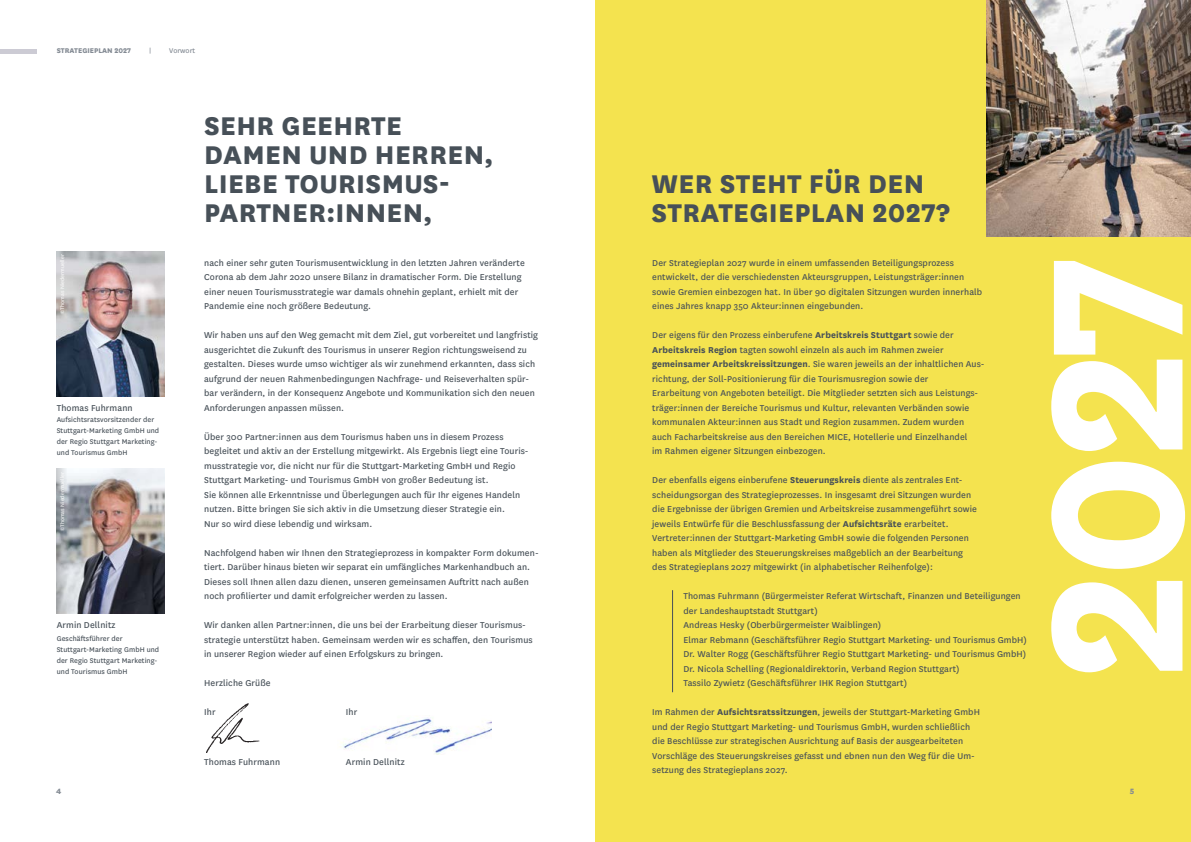
<style>
.page{position:relative;width:1191px;height:842px;background:#fff}
.page>*{position:absolute;margin:0;border:0;box-sizing:border-box;transform-origin:0 0}
.t1{font:700 218.2px "National";color:#fff}
.t2{font:800 30px/29px "National";letter-spacing:.01em;color:#475058}
.t3{font:10px/14.5px "National";letter-spacing:.01em;color:#475058}
.t4{font:800 9px "National";color:#838a93}
.t5{font:8px/11px "National";letter-spacing:.01em;color:#475058}
.t6{font:800 8px "National";color:#838a93}
.t7{font:8px "National";color:#838a93}
.t8{font:6px "National";letter-spacing:.01em;color:#fff}
.s1{font-weight:700}
</style>
<div class="page">
<div style="left:595px;top:0;width:596px;height:842px;background:#f4e34f"></div>
<img style="left:986px;top:0;width:205px;height:237px">
<hr style="left:0;top:49px;width:37px;height:4px;background:#cccbd4">
<img style="left:206px;top:703px;width:54px;height:50px">
<img style="left:340px;top:717px;width:151px;height:37px">
<img style="left:57px;top:251px;width:107px;height:145px">
<img style="left:67px;top:469px;width:97px;height:145px">
<svg style="left:57px;top:469px;width:10px;height:145px"></svg>
<hr style="left:672px;top:590px;width:1px;height:102px;background:#475058">
<p class="t6" style="left:57px;top:45px;width:76px">STRATEGIEPLAN 2027</p>
<p class="t7" style="left:149px;top:46px;width:4px">|</p>
<p class="t7" style="left:169px;top:46px;width:27px">Vorwort</p>
<p class="t8" style="left:58px;top:314px;width:61px;rotate:-90deg">©Thomas Niedermueller</p>
<p class="t3" style="left:57px;top:400px;width:77px">Thomas Fuhrmann</p>
<p class="t5" style="left:57px;top:413px;width:104px">Aufsichtsratsvorsitzender der<br>Stuttgart-Marketing GmbH und der Regio Stuttgart Marketing&shy;und Tourismus GmbH</p>
<p class="t8" style="left:58px;top:531px;width:61px;rotate:-90deg">©Thomas Niedermueller</p>
<p class="t3" style="left:57px;top:617px;width:60px">Armin Dellnitz</p>
<p class="t5" style="left:57px;top:633px;width:104px">Geschäftsführer der<br>Stuttgart-Marketing GmbH und der Regio Stuttgart Marketing&shy;und Tourismus GmbH</p>
<h2 class="t2" style="left:204px;top:109px;width:291px">SEHR GEEHRTE<br>DAMEN UND HERREN,<br>LIEBE TOURISMUS-<br>PARTNER:INNEN,</h2>
<p class="t3" style="left:204px;top:255px;width:322px">nach einer sehr guten Tourismusentwicklung in den letzten Jahren veränderte Corona ab dem Jahr 2020 unsere Bilanz in dramatischer Form. Die Erstellung einer neuen Tourismusstrategie war damals ohnehin geplant, erhielt mit der Pandemie eine noch größere Bedeutung.</p>
<p class="t3" style="left:204px;top:327px;width:335px">Wir haben uns auf den Weg gemacht mit dem Ziel, gut vorbereitet und langfristig ausgerichtet die Zukunft des Tourismus in unserer Region richtungsweisend zu gestalten. Dieses wurde umso wichtiger als wir zunehmend erkannten, dass sich aufgrund der neuen Rahmenbedingungen Nachfrage- und Reiseverhalten spür&shy;bar verändern, in der Konsequenz Angebote und Kommunikation sich den neuen Anforderungen anpassen müssen.</p>
<p class="t3" style="left:204px;top:429px;width:326px">Über 300 Partner:innen aus dem Tourismus haben uns in diesem Prozess begleitet und aktiv an der Erstellung mitgewirkt. Als Ergebnis liegt eine Touris&shy;musstrategie vor, die nicht nur für die Stuttgart-Marketing GmbH und Regio Stuttgart Marketing- und Tourismus GmbH von großer Bedeutung ist.<br>Sie können alle Erkenntnisse und Überlegungen auch für Ihr eigenes Handeln nutzen. Bitte bringen Sie sich aktiv in die Umsetzung dieser Strategie ein.<br>Nur so wird diese lebendig und wirksam.</p>
<p class="t3" style="left:204px;top:545px;width:336px">Nachfolgend haben wir Ihnen den Strategieprozess in kompakter Form dokumen&shy;tiert. Darüber hinaus bieten wir separat ein umfängliches Markenhandbuch an.<br>Dieses soll Ihnen allen dazu dienen, unseren gemeinsamen Auftritt nach außen noch profilierter und damit erfolgreicher werden zu lassen.</p>
<p class="t3" style="left:204px;top:617px;width:330px">Wir danken allen Partner:innen, die uns bei der Erarbeitung dieser Tourismus&shy;strategie unterstützt haben. Gemeinsam werden wir es schaffen, den Tourismus in unserer Region wieder auf einen Erfolgskurs zu bringen.</p>
<p class="t3" style="left:204px;top:675px;width:68px">Herzliche Grüße</p>
<p class="t3" style="left:204px;top:704px;width:13px">Ihr</p>
<p class="t3" style="left:346px;top:704px;width:13px">Ihr</p>
<p class="t3" style="left:204px;top:754px;width:77px">Thomas Fuhrmann</p>
<p class="t3" style="left:346px;top:754px;width:60px">Armin Dellnitz</p>
<h2 class="t2" style="left:651px;top:167px;width:300px">WER STEHT FÜR DEN<br>STRATEGIEPLAN 2027?</h2>
<p class="t3" style="left:652px;top:255px;width:331px">Der Strategieplan 2027 wurde in einem umfassenden Beteiligungsprozess entwickelt, der die verschiedensten Akteursgruppen, Leistungsträger:innen sowie Gremien einbezogen hat. In über 90 digitalen Sitzungen wurden innerhalb eines Jahres knapp 350 Akteur:innen eingebunden.</p>
<p class="t3" style="left:652px;top:327px;width:334px">Der eigens für den Prozess einberufene <span class="s1">Arbeitskreis Stuttgart</span> sowie der <span class="s1">Arbeitskreis Region</span> tagten sowohl einzeln als auch im Rahmen zweier <span class="s1">gemeinsamer Arbeitskreissitzungen</span>. Sie waren jeweils an der inhaltlichen Aus&shy;richtung, der Soll-Positionierung für die Tourismusregion sowie der<br>Erarbeitung von Angeboten beteiligt. Die Mitglieder setzten sich aus Leistungs&shy;träger:innen der Bereiche Tourismus und Kultur, relevanten Verbänden sowie kommunalen Akteur:innen aus Stadt und Region zusammen. Zudem wurden auch Facharbeitskreise aus den Bereichen MICE, Hotellerie und Einzelhandel<br>im Rahmen eigener Sitzungen einbezogen.</p>
<p class="t3" style="left:652px;top:472px;width:326px">Der ebenfalls eigens einberufene <span class="s1">Steuerungskreis</span> diente als zentrales Ent&shy;scheidungsorgan des Strategieprozesses. In insgesamt drei Sitzungen wurden die Ergebnisse der übrigen Gremien und Arbeitskreise zusammengeführt sowie jeweils Entwürfe für die Beschlussfassung der <span class="s1">Aufsichtsräte</span> erarbeitet.<br>Vertreter:innen der Stuttgart-Marketing GmbH sowie die folgenden Personen haben als Mitglieder des Steuerungskreises maßgeblich an der Bearbeitung des Strategieplans 2027 mitgewirkt (in alphabetischer Reihenfolge):</p>
<p class="t3" style="left:683px;top:588px;width:345px">Thomas Fuhrmann (Bürgermeister Referat Wirtschaft, Finanzen und Beteiligungen der Landeshauptstadt Stuttgart)<br>Andreas Hesky (Oberbürgermeister Waiblingen)<br>Elmar Rebmann (Geschäftsführer Regio Stuttgart Marketing- und Tourismus GmbH)<br>Dr. Walter Rogg (Geschäftsführer Regio Stuttgart Marketing- und Tourismus GmbH)<br>Dr. Nicola Schelling (Regionaldirektorin, Verband Region Stuttgart)<br>Tassilo Zywietz (Geschäftsführer IHK Region Stuttgart)</p>
<p class="t3" style="left:652px;top:704px;width:329px">Im Rahmen der <span class="s1">Aufsichtsratssitzungen</span>, jeweils der Stuttgart-Marketing GmbH und der Regio Stuttgart Marketing- und Tourismus GmbH, wurden schließlich die Beschlüsse zur strategischen Ausrichtung auf Basis der ausgearbeiteten Vorschläge des Steuerungskreises gefasst und ebnen nun den Weg für die Um&shy;setzung des Strategieplans 2027.</p>
<h1 class="t1" style="left:961px;top:679px;width:425px;rotate:-90deg">2027</h1>
<p class="t4" style="left:56px;top:784px;width:7px">4</p>
<p class="t4" style="left:1129px;top:784px;width:6px">5</p>
</div>
